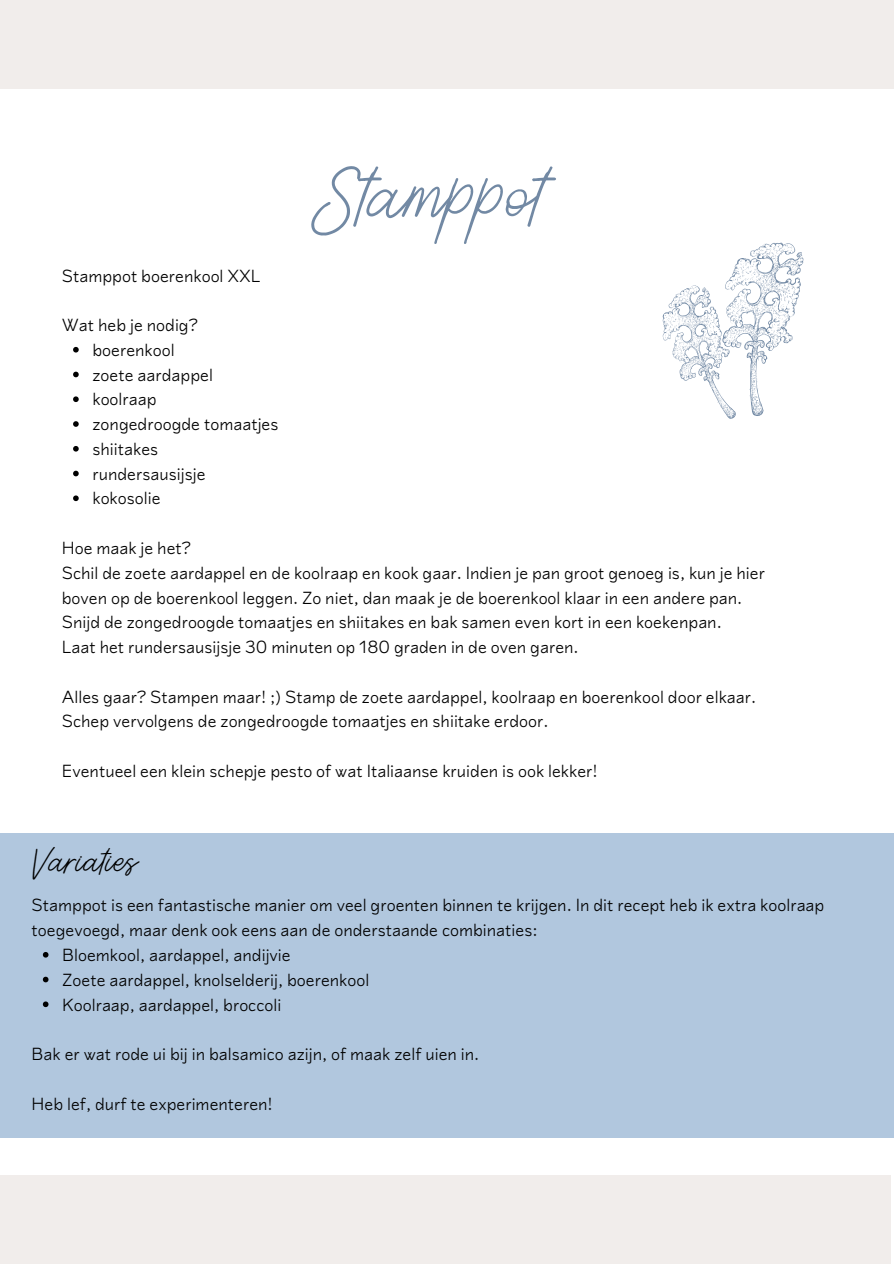
<style>
.page{position:relative;width:894px;height:1264px;background:#fff}
.page>*{position:absolute;margin:0;border:0;box-sizing:border-box;transform-origin:0 0}
.t1{font:60px "Aesthetik Script";color:#7289a4}
.t2{font:27px "Aesthetik Script";color:#000}
.t3{font:300 18px/24.8px "Lyyra Standard";color:#000}
</style>
<div class="page">
<div style="left:0;top:1174px;width:890px;height:89px;background:#f1edeb"></div>
<div style="left:0;top:0;width:893px;height:89px;background:#f1edeb"></div>
<div style="left:0;top:833px;width:893px;height:304px;background:#b1c7de"></div>
<svg style="left:73px;top:347px;width:6px;height:5px"></svg>
<svg style="left:73px;top:371px;width:6px;height:6px"></svg>
<svg style="left:73px;top:396px;width:6px;height:6px"></svg>
<svg style="left:73px;top:421px;width:6px;height:6px"></svg>
<svg style="left:73px;top:446px;width:6px;height:5px"></svg>
<svg style="left:73px;top:470px;width:6px;height:6px"></svg>
<svg style="left:73px;top:495px;width:6px;height:6px"></svg>
<svg style="left:662px;top:242px;width:142px;height:177px"></svg>
<svg style="left:43px;top:952px;width:5px;height:5px"></svg>
<svg style="left:43px;top:976px;width:5px;height:6px"></svg>
<svg style="left:43px;top:1001px;width:5px;height:6px"></svg>
<p class="t1" style="left:308px;top:175px;width:238px">Stamppot</p>
<h1 class="t3" style="left:62px;top:263px;width:200px">Stamppot boerenkool XXL</h1>
<p class="t3" style="left:62px;top:313px;width:137px">Wat heb je nodig?</p>
<p class="t3" style="left:92px;top:337px;width:84px">boerenkool</p>
<p class="t3" style="left:92px;top:362px;width:122px">zoete aardappel</p>
<p class="t3" style="left:92px;top:387px;width:66px">koolraap</p>
<p class="t3" style="left:92px;top:412px;width:187px">zongedroogde tomaatjes</p>
<p class="t3" style="left:92px;top:436px;width:67px">shiitakes</p>
<p class="t3" style="left:92px;top:461px;width:115px">rundersausijsje</p>
<p class="t3" style="left:92px;top:486px;width:70px">kokosolie</p>
<p class="t3" style="left:62px;top:535px;width:131px">Hoe maak je het?</p>
<p class="t3" style="left:62px;top:560px;width:704px">Schil de zoete aardappel en de koolraap en kook gaar. Indien je pan groot genoeg is, kun je hier boven op de boerenkool leggen. Zo niet, dan maak je de boerenkool klaar in een andere pan.</p>
<p class="t3" style="left:62px;top:610px;width:661px">Snijd de zongedroogde tomaatjes en shiitakes en bak samen even kort in een koekenpan.</p>
<p class="t3" style="left:62px;top:634px;width:518px">Laat het rundersausijsje 30 minuten op 180 graden in de oven garen.</p>
<p class="t3" style="left:62px;top:684px;width:695px">Alles gaar? Stampen maar! ;) Stamp de zoete aardappel, koolraap en boerenkool door elkaar.<br>Schep vervolgens de zongedroogde tomaatjes en shiitake erdoor.</p>
<p class="t3" style="left:62px;top:758px;width:537px">Eventueel een klein schepje pesto of wat Italiaanse kruiden is ook lekker!</p>
<p class="t2" style="left:32px;top:851px;width:107px">Variaties</p>
<p class="t3" style="left:32px;top:893px;width:794px">Stamppot is een fantastische manier om veel groenten binnen te krijgen. In dit recept heb ik extra koolraap toegevoegd, maar denk ook eens aan de onderstaande combinaties:</p>
<h2 class="t3" style="left:62px;top:942px;width:230px">Bloemkool, aardappel, andijvie</h2>
<p class="t3" style="left:62px;top:967px;width:308px">Zoete aardappel, knolselderij, boerenkool</p>
<p class="t3" style="left:62px;top:992px;width:220px">Koolraap, aardappel, broccoli</p>
<p class="t3" style="left:32px;top:1041px;width:449px">Bak er wat rode ui bij in balsamico azijn, of maak zelf uien in.</p>
<p class="t3" style="left:32px;top:1091px;width:243px">Heb lef, durf te experimenteren!</p>
</div>
